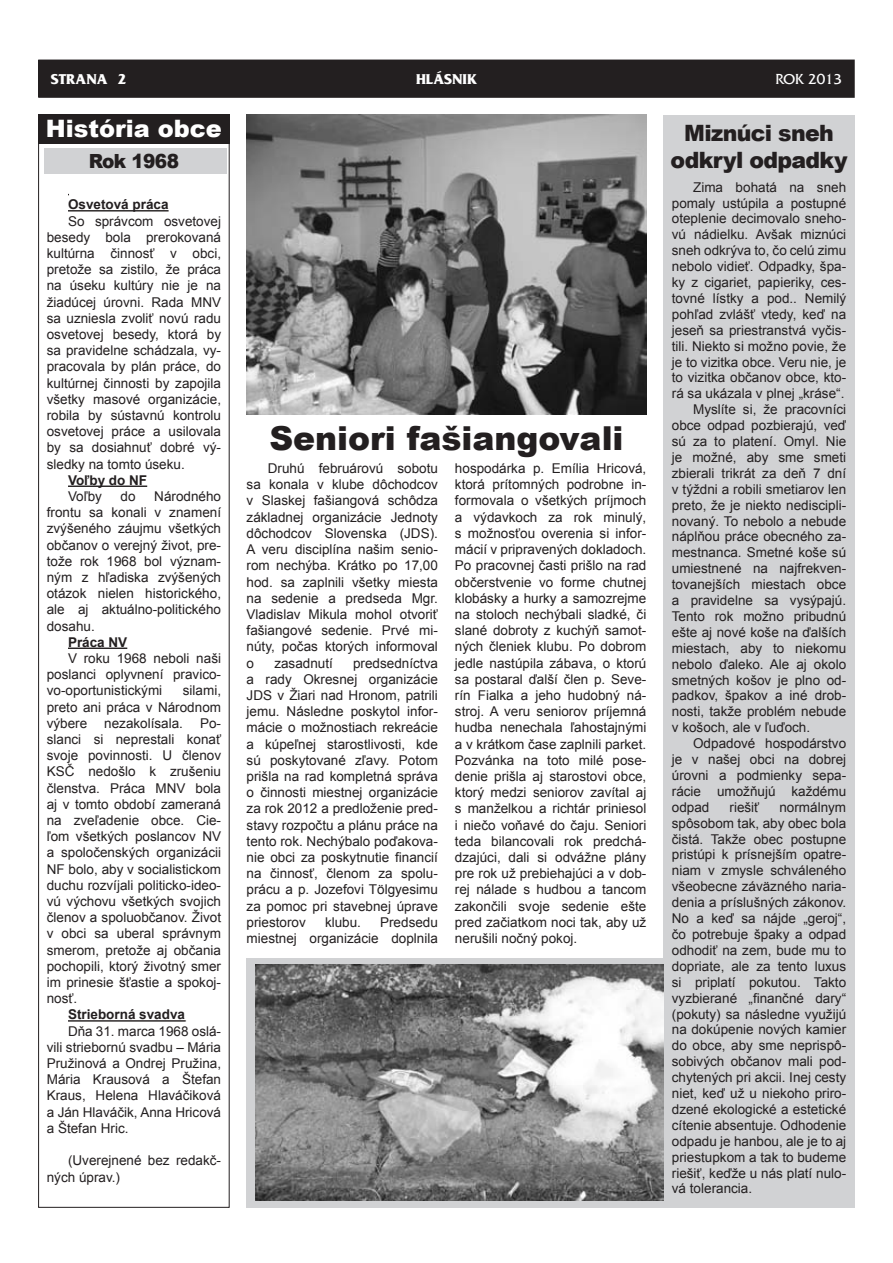
<style>
.page{position:relative;width:893px;height:1263px;background:#fff}
.page>*{position:absolute;margin:0;border:0;box-sizing:border-box;transform-origin:0 0}
.t1{font:900 33px "Arial";color:#231f20}
.t2{font:900 24px "Arial";color:#fff}
.t3{font:900 22.5px/27px "Arial";letter-spacing:-.03em;color:#231f20;text-align:center}
.t4{font:900 19.5px "Arial";letter-spacing:-.03em;color:#231f20;scale:.95 1}
.t5{font:700 15px "France";color:#fff}
.t6{font:15px "France";color:#fff}
.t7{font:13.5px/16.2px "Arial";color:#231f20;text-align:justify}
.t8{font:700 13.5px "Arial";color:#231f20}
</style>
<div class="page">
<div style="left:247px;top:958px;width:425px;height:250px;background:#d1d2d4"></div>
<div style="left:663px;top:115px;width:192px;height:1093px;background:#d1d2d4"></div>
<div style="left:44px;top:149px;width:183px;height:25px;background:#d1d2d4"></div>
<div style="left:38px;top:115px;width:192px;height:1093px;border:1px solid #231f20"></div>
<div style="left:39px;top:60px;width:815px;height:37px;background:#231f20"></div>
<div style="left:38px;top:60px;width:817px;height:38px;border:2px solid #231f20"></div>
<div style="left:38px;top:115px;width:192px;height:29px;background:#231f20"></div>
<hr style="left:68px;top:210px;width:101px;height:1px;background:#231f20">
<hr style="left:68px;top:485px;width:79px;height:2px;background:#231f20">
<hr style="left:68px;top:647px;width:59px;height:2px;background:#231f20">
<hr style="left:68px;top:1020px;width:117px;height:1px;background:#231f20">
<img style="left:247px;top:115px;width:399px;height:300px">
<img style="left:255px;top:964px;width:408px;height:236px">
<p class="t5" style="left:51px;top:71px;width:77px">STRANA 2</p>
<p class="t5" style="left:416px;top:71px;width:62px">HLÁSNIK</p>
<p class="t6" style="left:775px;top:71px;width:68px">ROK 2013</p>
<h2 class="t2" style="left:46px;top:111px;width:177px">História obce</h2>
<h3 class="t4" style="left:89px;top:147px;width:97px">Rok 1968</h3>
<p class="t8" style="left:68px;top:196px;width:102px">Osvetová práca</p>
<p class="t7" style="left:47px;top:213px;width:176px;text-indent:21px">So správcom osvetovej besedy bola prerokovaná kultúrna činnosť v obci, pretože sa zistilo, že práca na úseku kultúry nie je na žiadúcej úrovni. Rada MNV sa uzniesla zvoliť novú radu osvetovej besedy, ktorá by sa pravidelne schádzala, vy&shy;pracovala by plán práce, do kultúrnej činnosti by zapojila všetky masové organizácie, robila by sústavnú kontrolu osvetovej práce a usilovala by sa dosiahnuť dobré vý&shy;sledky na tomto úseku.</p>
<p class="t8" style="left:68px;top:471px;width:81px">Voľby do NF</p>
<p class="t7" style="left:68px;top:488px;width:35px">Voľby</p>
<p class="t7" style="left:121px;top:488px;width:17px">do</p>
<h3 class="t3" style="left:671px;top:119px;width:178px">Miznúci sneh odkryl odpadky</h3>
<p class="t7" style="left:693px;top:179px;width:155px">Zima bohatá na sneh</p>
<p class="t7" style="left:672px;top:195px;width:176px">pomaly ustúpila a postupné</p>
<p class="t7" style="left:672px;top:211px;width:176px">oteplenie decimovalo sneho-</p>
<p class="t7" style="left:672px;top:227px;width:176px">vú nádielku. Avšak miznúci</p>
<p class="t7" style="left:672px;top:242px;width:176px">sneh odkrýva to, čo celú zimu</p>
<p class="t7" style="left:672px;top:258px;width:176px">nebolo vidieť. Odpadky, špa-</p>
<p class="t7" style="left:672px;top:274px;width:176px">ky z cigariet, papieriky, ces-</p>
<p class="t7" style="left:672px;top:290px;width:176px">tovné lístky a pod.. Nemilý</p>
<p class="t7" style="left:672px;top:306px;width:176px">pohľad zvlášť vtedy, keď na</p>
<p class="t7" style="left:672px;top:322px;width:176px">jeseň sa priestranstvá vyčis-</p>
<p class="t7" style="left:672px;top:338px;width:176px">tili. Niekto si možno povie, že</p>
<p class="t7" style="left:672px;top:354px;width:176px">je to vizitka obce. Veru nie, je</p>
<p class="t7" style="left:672px;top:370px;width:176px">to vizitka občanov obce, kto-</p>
<p class="t7" style="left:672px;top:386px;width:174px">rá sa ukázala v plnej „kráse“.</p>
<p class="t7" style="left:693px;top:401px;width:155px">Myslíte si, že pracovníci</p>
<p class="t7" style="left:672px;top:417px;width:176px">obce odpad pozbierajú, veď</p>
<p class="t7" style="left:672px;top:433px;width:176px">sú za to platení. Omyl. Nie</p>
<p class="t7" style="left:672px;top:449px;width:176px">je možné, aby sme smeti</p>
<p class="t7" style="left:672px;top:465px;width:176px">zbierali trikrát za deň 7 dní</p>
<p class="t7" style="left:672px;top:481px;width:176px">v týždni a robili smetiarov len</p>
<p class="t7" style="left:672px;top:497px;width:176px">preto, že je niekto nediscipli-</p>
<p class="t7" style="left:672px;top:513px;width:176px">novaný. To nebolo a nebude</p>
<p class="t7" style="left:672px;top:529px;width:176px">náplňou práce obecného za-</p>
<p class="t7" style="left:672px;top:545px;width:176px">mestnanca. Smetné koše sú</p>
<p class="t7" style="left:672px;top:560px;width:176px">umiestnené na najfrekven-</p>
<p class="t7" style="left:672px;top:576px;width:176px">tovanejších miestach obce</p>
<p class="t7" style="left:672px;top:592px;width:176px">a pravidelne sa vysýpajú.</p>
<p class="t7" style="left:672px;top:608px;width:176px">Tento rok možno pribudnú</p>
<p class="t7" style="left:672px;top:624px;width:176px">ešte aj nové koše na ďalších</p>
<p class="t7" style="left:672px;top:640px;width:176px">miestach, aby to niekomu</p>
<p class="t7" style="left:672px;top:656px;width:176px">nebolo ďaleko. Ale aj okolo</p>
<p class="t7" style="left:672px;top:672px;width:176px">smetných košov je plno od-</p>
<p class="t7" style="left:672px;top:688px;width:176px">padkov, špakov a iné drob-</p>
<p class="t7" style="left:672px;top:704px;width:176px">nosti, takže problém nebude</p>
<p class="t7" style="left:672px;top:719px;width:140px">v košoch, ale v ľuďoch.</p>
<p class="t7" style="left:693px;top:735px;width:155px">Odpadové hospodárstvo</p>
<p class="t7" style="left:672px;top:751px;width:176px">je v našej obci na dobrej</p>
<p class="t7" style="left:672px;top:767px;width:176px">úrovni a podmienky sepa-</p>
<p class="t7" style="left:672px;top:783px;width:176px">rácie umožňujú každému</p>
<p class="t7" style="left:672px;top:799px;width:39px">odpad</p>
<p class="t7" style="left:729px;top:799px;width:31px">riešiť</p>
<h1 class="t1" style="left:269px;top:414px;width:356px">Seniori fašiangovali</h1>
<p class="t7" style="left:455px;top:460px;width:193px">hospodárka p. Emília Hricová, ktorá prítomných podrobne in&shy;formovala o všetkých príjmoch a výdavkoch za rok minulý, s možnosťou overenia si infor&shy;mácií v pripravených dokladoch.<br>Po pracovnej časti prišlo na rad občerstvenie vo forme chutnej klobásky a hurky a samozrejme na stoloch nechýbali sladké, či slané dobroty z kuchýň samot&shy;ných členiek klubu. Po dobrom jedle nastúpila zábava, o ktorú sa postaral ďalší člen p. Seve&shy;rín Fialka a jeho hudobný ná&shy;stroj. A veru seniorov príjemná hudba nenechala ľahostajnými a v krátkom čase zaplnili parket.<br>Pozvánka na toto milé pose&shy;denie prišla aj starostovi obce, ktorý medzi seniorov zavítal aj s manželkou a richtár priniesol i niečo voňavé do čaju. Seniori teda bilancovali rok predchá&shy;dzajúci, dali si odvážne plány pre rok už prebiehajúci a v dob&shy;rej nálade s hudbou a tancom zakončili svoje sedenie ešte pred začiatkom noci tak, aby už nerušili nočný pokoj.</p>
<p class="t7" style="left:247px;top:460px;width:193px;text-indent:21px">Druhú februárovú sobotu sa konala v klube dôchodcov v Slaskej fašiangová schôdza základnej organizácie Jednoty dôchodcov Slovenska (JDS).<br>A veru disciplína našim senio&shy;rom nechýba. Krátko po 17,00 hod. sa zaplnili všetky miesta na sedenie a predseda Mgr.<br>Vladislav Mikula mohol otvoriť fašiangové sedenie. Prvé mi&shy;núty, počas ktorých informoval o</p>
<p class="t7" style="left:47px;top:488px;width:176px;text-indent:108px">Národného frontu sa konali v znamení zvýšeného záujmu všetkých občanov o verejný život, pre&shy;tože rok 1968 bol význam&shy;ným z hľadiska zvýšených otázok nielen historického, ale aj aktuálno-politického dosahu.</p>
<p class="t8" style="left:68px;top:633px;width:61px">Práca NV</p>
<p class="t7" style="left:47px;top:650px;width:176px;text-indent:21px">V roku 1968 neboli naši poslanci oplyvnení pravico&shy;vo-oportunistickými</p>
<p class="t7" style="left:247px;top:655px;width:193px;text-indent:107px">predsedníctva a rady Okresnej organizácie JDS v Žiari nad Hronom, patrili jemu. Následne poskytol infor&shy;mácie o možnostiach rekreácie a kúpeľnej starostlivosti, kde sú poskytované zľavy. Potom prišla na rad kompletná správa o činnosti miestnej organizácie za rok 2012 a predloženie pred&shy;stavy rozpočtu a plánu práce na tento rok. Nechýbalo poďakova&shy;nie obci za poskytnutie financií na činnosť, členom za spolu&shy;prácu a p. Jozefovi Tölgyesimu za pomoc pri stavebnej úprave priestorov</p>
<p class="t7" style="left:274px;top:655px;width:60px">zasadnutí</p>
<p class="t7" style="left:47px;top:683px;width:176px;text-indent:136px">silami, preto ani práca v Národnom výbere</p>
<p class="t7" style="left:104px;top:715px;width:80px">nezakolísala.</p>
<p class="t7" style="left:47px;top:715px;width:176px;text-indent:153px">Po&shy;slanci si neprestali konať svoje povinnosti. U členov KSČ nedošlo k zrušeniu členstva. Práca MNV bola aj v tomto období zameraná na zveľadenie obce. Cie&shy;ľom všetkých poslancov NV a spoločenských organizácii NF bolo, aby v socialistickom duchu rozvíjali politicko-ideo&shy;vú výchovu všetkých svojich členov a spoluobčanov. Život v obci sa uberal správnym smerom, pretože aj občania pochopili, ktorý životný smer im prinesie šťastie a spokoj&shy;nosť.</p>
<p class="t8" style="left:68px;top:1006px;width:119px">Strieborná svadva</p>
<p class="t7" style="left:47px;top:1023px;width:176px;text-indent:21px">Dňa 31. marca 1968 oslá&shy;vili striebornú svadbu – Mária Pružinová a Ondrej Pružina, Mária Krausová a Štefan Kraus, Helena Hlaváčiková a Ján Hlaváčik, Anna Hricová a Štefan Hric.</p>
<p class="t7" style="left:47px;top:1152px;width:176px;text-indent:21px">(Uverejnené bez redakč&shy;ných úprav.)</p>
<p class="t7" style="left:672px;top:799px;width:176px;text-indent:108px">normálnym spôsobom tak, aby obec bola čistá. Takže obec postupne pristúpi k prísnejším opatre&shy;niam v zmysle schváleného všeobecne záväzného naria&shy;denia a príslušných zákonov.<br>No a keď sa nájde „geroj“, čo potrebuje špaky a odpad odhodiť na zem, bude mu to dopriate, ale za tento luxus si priplatí pokutou. Takto vyzbierané „finančné dary“ (pokuty) sa následne využijú na dokúpenie nových kamier do obce, aby sme neprispô&shy;sobivých občanov mali pod&shy;chytených pri akcii. Inej cesty niet, keď už u niekoho priro&shy;dzené ekologické a estetické cítenie absentuje. Odhodenie odpadu je hanbou, ale je to aj priestupkom a tak to budeme riešiť, keďže u nás platí nulo&shy;vá tolerancia.</p>
<p class="t7" style="left:247px;top:914px;width:193px;text-align:right">Predsedu<br>miestnej organizácie doplnila</p>
<p class="t7" style="left:325px;top:914px;width:38px">klubu.</p>
</div>
